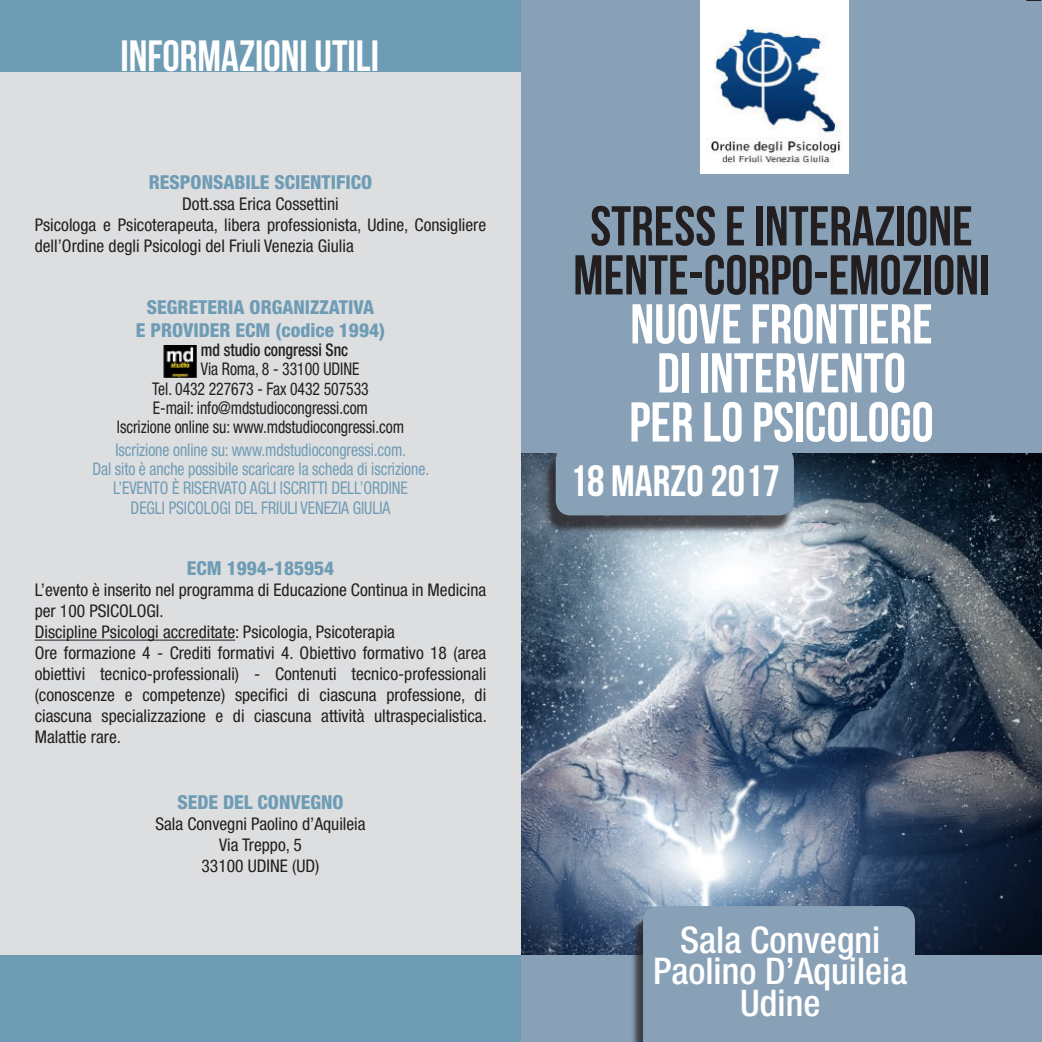
<style>
.page{position:relative;width:1042px;height:1042px;background:#fff}
.page>*{position:absolute;margin:0;border:0;box-sizing:border-box;transform-origin:0 0}
.t1{font:56px "Bebas Neue";color:#fff}
.t2{font:56px "Bebas Neue";color:#231f20}
.t3{font:43.75px "Bebas Neue";color:#fff}
.t4{font:500 condensed 36.75px "Helvetica Neue LT Std";color:#fff}
.Normale{font:800 condensed 19.25px "Helvetica Neue LT Std";color:#6f9cb5}
.Normale-2{font:condensed 17.5px/21px "Helvetica Neue LT Std";color:#231f20;text-align:justify}
.Normale-3{font:condensed 17.5px "Helvetica Neue LT Std";letter-spacing:-.005em;color:#6f9cb5;scale:.9 1}
.Corpo_del_testo_21{font:condensed 17.5px/21px "Helvetica Neue LT Std";color:#231f20}
.Normale-4{font:condensed 17.5px "Helvetica Neue LT Std";color:#231f20;scale:.9 1}
.Normale__Web{font:condensed 17.5px/21px "Helvetica Neue LT Std";color:#231f20}
.Normale-5{font:500 condensed 17.5px "Helvetica Neue LT Std";letter-spacing:-.005em;color:#231f20;scale:.9 1}
</style>
<div class="page">
<div style="left:0;top:71px;width:521px;height:897px;background:#dddee0"></div>
<div style="left:0;top:956px;width:635px;height:86px;background:#6f9cb5"></div>
<div style="left:521px;top:0;width:521px;height:1042px;background:#88a1b7"></div>
<img style="left:521px;top:453px;width:521px;height:501px">
<div style="left:543px;top:453px;width:249px;height:80px;background:#231f20;opacity:.75"></div>
<div style="left:556px;top:446px;width:238px;height:69px;background:#88a1b7;border-radius:15px"></div>
<div style="left:631px;top:913px;width:282px;height:129px;background:#231f20;opacity:.75"></div>
<svg style="left:643px;top:906px;width:272px;height:136px"></svg>
<svg style="left:1026px;top:0;width:15px;height:1px"></svg>
<div style="left:0;top:0;width:521px;height:71px;background:#6f9cb5"></div>
<hr style="left:35px;top:640px;width:200px;height:1px;background:#231f20">
<img style="left:163px;top:345px;width:33px;height:32px">
<div style="left:699px;top:0;width:149px;height:174px;background:#fff"></div>
<img style="left:707px;top:26px;width:134px;height:139px">
<p class="t3" style="left:121px;top:32px;width:260px">INFORMAZIONI UTILI</p>
<p class="Normale" style="left:149px;top:170px;width:225px">RESPONSABILE SCIENTIFICO</p>
<p class="Normale-2" style="left:182px;top:193px;width:158px">Dott.ssa Erica Cossettini</p>
<p class="Normale__Web" style="left:35px;top:214px;width:453px">Psicologa e Psicoterapeuta, libera professionista, Udine, Consigliere dell’Ordine degli Psicologi del Friuli Venezia Giulia</p>
<p class="Normale" style="left:147px;top:295px;width:229px">SEGRETERIA ORGANIZZATIVA</p>
<p class="Normale" style="left:136px;top:318px;width:251px">E PROVIDER ECM (codice 1994)</p>
<p class="Normale-5" style="left:201px;top:339px;width:165px">md studio congressi Snc</p>
<p class="Normale-4" style="left:201px;top:359px;width:177px">Via Roma, 8 - 33100 UDINE</p>
<p class="Normale-4" style="left:152px;top:378px;width:242px">Tel. 0432 227673 - Fax 0432 507533</p>
<p class="Normale-4" style="left:153px;top:398px;width:240px">E-mail: info@mdstudiocongressi.com</p>
<p class="Normale-4" style="left:117px;top:417px;width:320px">Iscrizione online su: www.mdstudiocongressi.com</p>
<p class="Normale-3" style="left:115px;top:440px;width:325px">Iscrizione online su: www.mdstudiocongressi.com.</p>
<p class="Normale-3" style="left:92px;top:459px;width:376px">Dal sito è anche possibile scaricare la scheda di iscrizione.</p>
<p class="Normale-3" style="left:113px;top:478px;width:329px">L’EVENTO È RISERVATO AGLI ISCRITTI DELL’ORDINE</p>
<p class="Normale-3" style="left:131px;top:497px;width:290px">DEGLI PSICOLOGI DEL FRIULI VENEZIA GIULIA</p>
<p class="Normale" style="left:187px;top:556px;width:149px">ECM 1994-185954</p>
<p class="Corpo_del_testo_21" style="left:35px;top:579px;width:453px">L’evento è inserito nel programma di Educazione Continua in Medicina per 100 PSICOLOGI.</p>
<p class="Corpo_del_testo_21" style="left:35px;top:621px;width:362px">Discipline Psicologi accreditate: Psicologia, Psicoterapia</p>
<p class="Normale-2" style="left:35px;top:642px;width:454px">Ore formazione 4 - Crediti formativi 4. Obiettivo formativo 18 (area obiettivi tecnico-professionali) - Contenuti tecnico-professionali (conoscenze e competenze) specifici di ciascuna professione, di ciascuna specializzazione e di ciascuna attività ultraspecialistica.<br>Malattie rare.</p>
<p class="Normale" style="left:177px;top:790px;width:168px">SEDE DEL CONVEGNO</p>
<p class="Normale-2" style="left:155px;top:812px;width:212px">Sala Convegni Paolino d’Aquileia</p>
<p class="Normale-2" style="left:219px;top:833px;width:84px">Via Treppo, 5</p>
<p class="Normale-2" style="left:202px;top:854px;width:119px">33100 UDINE (UD)</p>
<p class="t2" style="left:590px;top:195px;width:384px">STRESS E INTERAZIONE</p>
<p class="t2" style="left:573px;top:244px;width:418px">MENTE-CORPO-EMOZIONI</p>
<p class="t1" style="left:630px;top:293px;width:304px">NUOVE FRONTIERE</p>
<p class="t1" style="left:657px;top:342px;width:250px">DI INTERVENTO</p>
<p class="t1" style="left:629px;top:391px;width:306px">PER LO PSICOLOGO</p>
<p class="t3" style="left:570px;top:456px;width:212px">18 MARZO 2017</p>
<p class="t4" style="left:680px;top:918px;width:202px">Sala Convegni</p>
<p class="t4" style="left:653px;top:949px;width:256px">Paolino D’Aquileia</p>
<p class="t4" style="left:740px;top:981px;width:82px">Udine</p>
</div>
